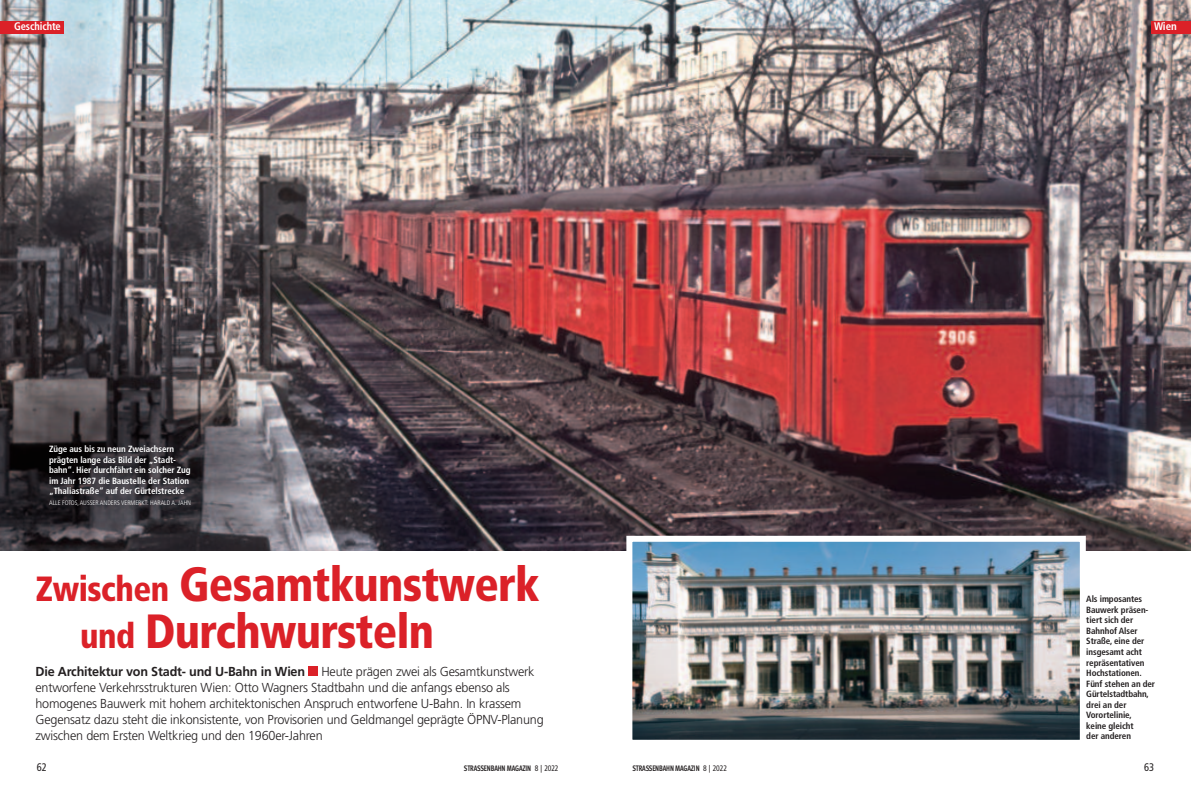
<style>
.page{position:relative;width:1191px;height:794px;background:#fff}
.page>*{position:absolute;margin:0;border:0;box-sizing:border-box;transform-origin:0 0}
.t1{font:900 condensed 48px/47px "Frutiger LT Pro";letter-spacing:-.015em;color:#db2128;scale:.95 1}
.t2{font:300 13px/16px "Frutiger LT Pro";letter-spacing:-.015em;color:#231f20}
.t3{font:700 condensed 11px "Frutiger LT Pro";letter-spacing:-.01em;color:#fff;scale:.95 1}
.t4{font:condensed 11px "Frutiger LT Pro";color:#231f20;scale:.95 1}
.t5{font:700 condensed 11px "Frutiger LT Pro";letter-spacing:-.01em;color:#fff}
.t6{font:700 condensed 9px/10.5px "Frutiger LT Pro";letter-spacing:-.01em;color:#231f20}
.t7{font:700 condensed 9px/10.5px "Frutiger LT Pro";letter-spacing:-.01em;color:#fff}
.t8{font:700 condensed 8px "Meta OT";letter-spacing:-.02em;color:#231f20;scale:.88 1}
.t9{font:300 condensed 6.5px "Frutiger LT Pro";color:#fff}
.s1{font-size:35px}
.s2{font-weight:700}
.s3{font-family:"Frutiger LT Pro";font-weight:400}
.s4{font-weight:500}
</style>
<div class="page">
<img style="left:0;top:0;width:1191px;height:550px">
<div style="left:1151px;top:21px;width:40px;height:12px;background:#db2128"></div>
<div style="left:0;top:21px;width:64px;height:12px;background:#db2128"></div>
<div style="left:308px;top:666px;width:10px;height:10px;background:#db2128"></div>
<img style="left:633px;top:543px;width:445px;height:196px">
<div style="left:626px;top:536px;width:459px;height:210px;border:6px solid #fff"></div>
<p class="t3" style="left:14px;top:22px;width:51px">Geschichte</p>
<p class="t5" style="left:1154px;top:22px;width:24px">Wien</p>
<p class="t7" style="left:49px;top:445px;width:143px">Züge aus bis zu neun Zweiachsern prägten lange das Bild der „Stadt&shy;bahn“. Hier durchfährt ein solcher Zug im Jahr 1987 die Baustelle der Station „Thaliastraße“ auf der Gürtelstrecke</p>
<p class="t9" style="left:49px;top:500px;width:143px">ALLE FOTOS, AUSSER ANDERS VERMERKT: HARALD A. JAHN</p>
<h1 class="t1" style="left:80px;top:564px;width:485px;text-indent:-44px"><span class="s1">Zwischen</span> Gesamtkunstwerk <span class="s1">und</span> Durchwursteln</h1>
<p class="t2" style="left:35px;top:664px;width:510px"><span class="s2">Die Architektur von Stadt- und U-Bahn in Wien</span> Heute prägen zwei als Gesamtkunstwerk entworfene Verkehrsstrukturen Wien: Otto Wagners Stadtbahn und die anfangs ebenso als homogenes Bauwerk mit hohem architektonischen Anspruch entworfene U-Bahn. In krassem Gegensatz dazu steht die inkonsistente, von Provisorien und Geldmangel geprägte ÖPNV-Planung zwischen dem Ersten Weltkrieg und den 1960er-Jahren</p>
<p class="t6" style="left:1086px;top:595px;width:70px">Als imposantes<br>Bauwerk präsen&shy;tiert sich der<br>Bahnhof Alser<br>Straße, eine der insgesamt acht repräsentativen<br>Hochstationen.<br>Fünf stehen an der<br>Gürtelstadtbahn, drei an der<br>Vorortelinie,<br>keine gleicht<br>der anderen</p>
<p class="t4" style="left:37px;top:763px;width:12px">62</p>
<p class="t8" style="left:464px;top:765px;width:109px">STRASSENBAHN MAGAZIN <span class="s3">8</span> <span class="s4">|</span> <span class="s3">2022</span></p>
<p class="t8" style="left:632px;top:765px;width:109px">STRASSENBAHN MAGAZIN <span class="s3">8</span> <span class="s4">|</span> <span class="s3">2022</span></p>
<p class="t4" style="left:1144px;top:763px;width:12px">63</p>
</div>
